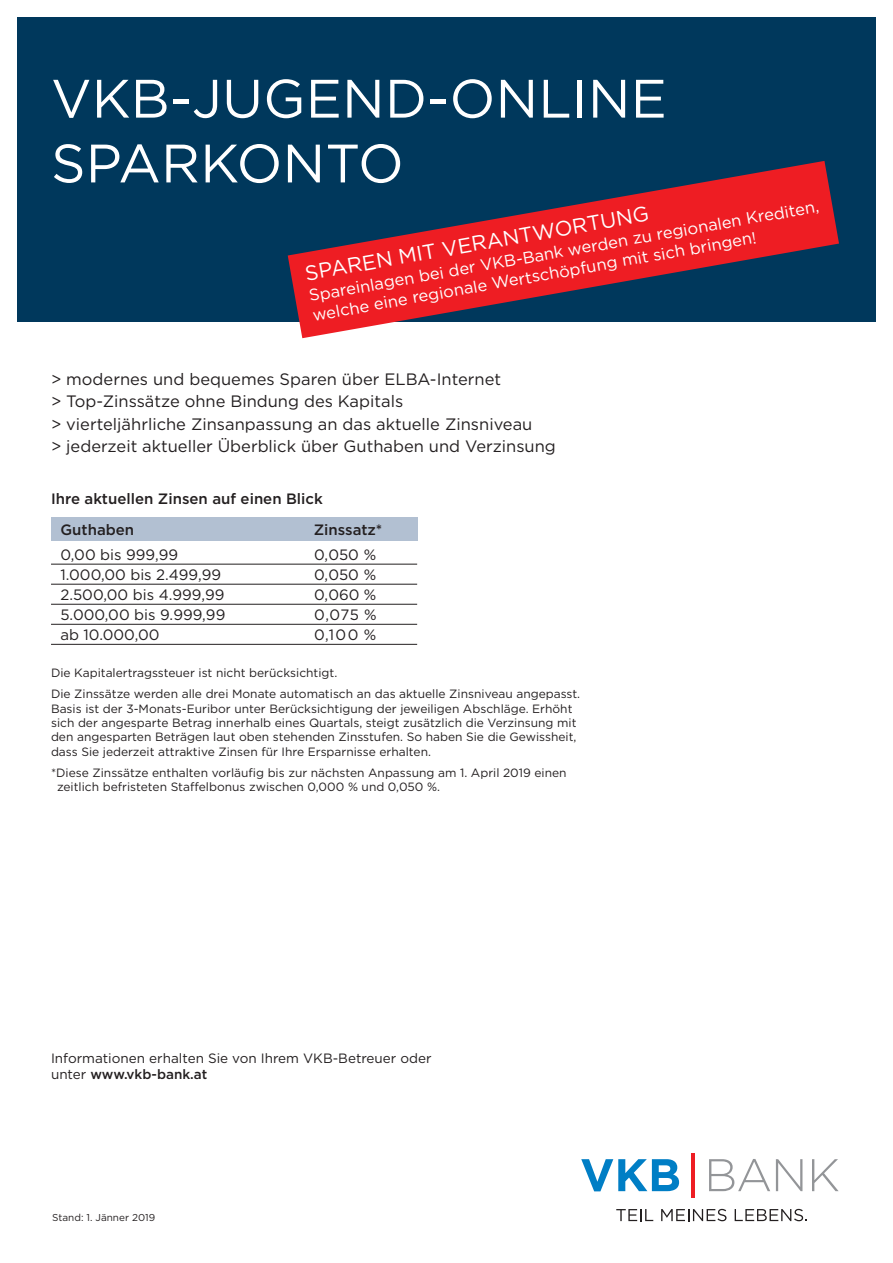
<style>
.page{position:relative;width:893px;height:1263px;background:#fff}
.page>*{position:absolute;margin:0;border:0;box-sizing:border-box;transform-origin:0 0}
.t1{font:54px/64.8px "Gotham";letter-spacing:.005em;color:#fff}
.t2{font:21px "Gotham";color:#fff}
.t3{font:16.5px/22.5px "Gotham";color:#231f20}
.t4{font:16.5px/19.8px "Gotham";color:#fff}
.t5{font:15px/20px "Gotham";color:#231f20}
.t6{font:500 15px "Gotham";color:#231f20}
.t7{font:13.5px/16.2px "Gotham";color:#231f20}
.t8{font:12px/14.4px "Gotham";color:#231f20}
.t9{font:9.9px "Gotham";color:#231f20}
.s1{font-weight:500}
</style>
<div class="page">
<div style="left:17px;top:17px;width:859px;height:304px;background:#00385c"></div>
<svg style="left:288px;top:161px;width:551px;height:177px"></svg>
<div style="left:51px;top:517px;width:366px;height:24px;background:#b2c0d2"></div>
<hr style="left:51px;top:564px;width:366px;height:1px;background:#231f20">
<hr style="left:51px;top:584px;width:366px;height:1px;background:#231f20">
<hr style="left:51px;top:604px;width:366px;height:1px;background:#231f20">
<hr style="left:51px;top:624px;width:366px;height:1px;background:#231f20">
<hr style="left:51px;top:644px;width:366px;height:1px;background:#231f20">
<svg style="left:581px;top:1159px;width:98px;height:32px"></svg>
<svg style="left:709px;top:1159px;width:61px;height:32px"></svg>
<svg style="left:776px;top:1159px;width:26px;height:32px"></svg>
<svg style="left:812px;top:1159px;width:27px;height:32px"></svg>
<hr style="left:691px;top:1153px;width:4px;height:44px;background:#ee1d23">
<svg style="left:616px;top:1209px;width:37px;height:12px"></svg>
<svg style="left:661px;top:1209px;width:65px;height:12px"></svg>
<svg style="left:735px;top:1209px;width:72px;height:12px"></svg>
<h1 class="t1" style="left:51px;top:65px;width:617px">VKB-JUGEND-ONLINE<br>SPARKONTO</h1>
<h3 class="t4" style="left:307px;top:286px;width:519px;rotate:-10deg">Spareinlagen bei der VKB-Bank werden zu regionalen Krediten, welche eine regionale Wertschöpfung mit sich bringen!</h3>
<h2 class="t2" style="left:303px;top:260px;width:350px;rotate:-10deg">SPAREN MIT VERANTWORTUNG</h2>
<h3 class="t3" style="left:51px;top:367px;width:506px">&gt; modernes und bequemes Sparen über ELBA-Internet<br>&gt; Top-Zinssätze ohne Bindung des Kapitals<br>&gt; vierteljährliche Zinsanpassung an das aktuelle Zinsniveau<br>&gt; jederzeit aktueller Überblick über Guthaben und Verzinsung</h3>
<p class="t6" style="left:51px;top:489px;width:273px">Ihre aktuellen Zinsen auf einen Blick</p>
<p class="t6" style="left:60px;top:520px;width:75px">Guthaben</p>
<p class="t6" style="left:314px;top:520px;width:70px">Zinssatz*</p>
<p class="t5" style="left:60px;top:544px;width:166px">0,00 bis 999,99<br>1.000,00 bis 2.499,99<br>2.500,00 bis 4.999,99<br>5.000,00 bis 9.999,99 ab 10.000,00</p>
<p class="t5" style="left:314px;top:544px;width:64px;text-align:justify">0,050 % 0,050 % 0,060 % 0,075 % 0,100 %</p>
<p class="t8" style="left:51px;top:662px;width:531px;line-height:21px">Die Kapitalertragssteuer ist nicht berücksichtigt.<br>Die Zinssätze werden alle drei Monate automatisch an das aktuelle Zinsniveau angepasst.</p>
<p class="t8" style="left:51px;top:701px;width:527px">Basis ist der 3-Monats-Euribor unter Berücksichtigung der jeweiligen Abschläge. Erhöht sich der angesparte Betrag innerhalb eines Quartals, steigt zusätzlich die Verzinsung mit den angesparten Beträgen laut oben stehenden Zinsstufen. So haben Sie die Gewissheit, dass Sie jederzeit attraktive Zinsen für Ihre Ersparnisse erhalten.</p>
<p class="t8" style="left:57px;top:765px;width:511px;text-indent:-6px">*Diese Zinssätze enthalten vorläufig bis zur nächsten Anpassung am 1. April 2019 einen zeitlich befristeten Staffelbonus zwischen 0,000 % und 0,050 %.</p>
<p class="t7" style="left:51px;top:1049px;width:382px">Informationen erhalten Sie von Ihrem VKB-Betreuer oder unter <span class="s1">www.vkb-bank.at</span></p>
<p class="t9" style="left:52px;top:1211px;width:105px">Stand: 1. Jänner 2019</p>
</div>
